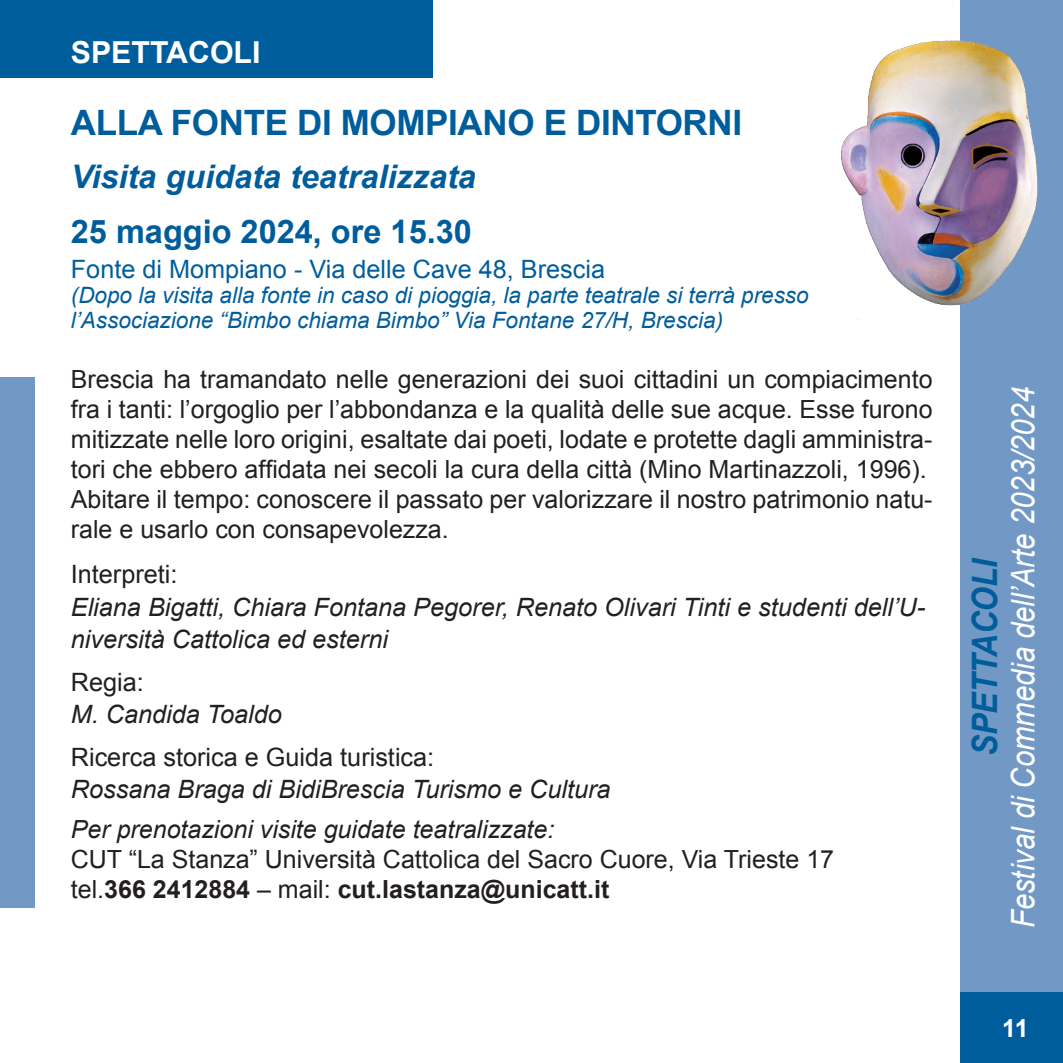
<style>
.page{position:relative;width:1063px;height:1063px;background:#fff}
.page>*{position:absolute;margin:0;border:0;box-sizing:border-box;transform-origin:0 0}
.t1{font:700 35px "Arial";letter-spacing:-.01em;color:#005d9c}
.t2{font:italic 700 35px "Arial";letter-spacing:-.01em;color:#005d9c;scale:.9 1}
.t3{font:italic 32.5px "Arial";color:#fff;scale:.9 1}
.t4{font:italic 700 32.5px "Arial";color:#005d9c}
.t5{font:700 32.5px "Arial";color:#005d9c}
.t6{font:700 30.25px "Arial";color:#fff}
.t7{font:italic 25.25px/32.5px "Arial";color:#231f20}
.t8{font:25.25px "Arial";color:#231f20}
.t9{font:25.25px "Arial";color:#005d9c}
.t10{font:25px/30px "Arial";color:#231f20}
.t11{font:italic 25px "Arial";color:#231f20}
.t12{font:700 25px "Arial";color:#fff}
.t13{font:italic 22.5px/25px "Arial";color:#005d9c}
.s1{font-weight:700}
</style>
<div class="page">
<img style="left:841px;top:0;width:120px;height:323px">
<svg style="left:961px;top:0;width:102px;height:992px;background:#7a97bd"></svg>
<div style="left:961px;top:992px;width:102px;height:71px;background:#005d9c"></div>
<div style="left:0;top:0;width:432px;height:78px;background:#005d9c"></div>
<div style="left:0;top:378px;width:34px;height:530px;background:#7298c5"></div>
<p class="t6" style="left:71px;top:32px;width:191px">SPETTACOLI</p>
<h1 class="t1" style="left:71px;top:100px;width:673px">ALLA FONTE DI MOMPIANO E DINTORNI</h1>
<h2 class="t4" style="left:71px;top:156px;width:407px">Visita guidata teatralizzata</h2>
<h2 class="t5" style="left:71px;top:210px;width:403px">25 maggio 2024, ore 15.30</h2>
<p class="t9" style="left:71px;top:253px;width:536px">Fonte di Mompiano - Via delle Cave 48, Brescia</p>
<p class="t13" style="left:71px;top:283px;width:739px">(Dopo la visita alla fonte in caso di pioggia, la parte teatrale si terrà presso l’Associazione “Bimbo chiama Bimbo” Via Fontane 27/H, Brescia)</p>
<p class="t10" style="left:71px;top:365px;width:863px">Brescia ha tramandato nelle generazioni dei suoi cittadini un compiacimento fra i tanti: l’orgoglio per l’abbondanza e la qualità delle sue acque. Esse furono mitizzate nelle loro origini, esaltate dai poeti, lodate e protette dagli amministra&shy;tori che ebbero affidata nei secoli la cura della città (Mino Martinazzoli, 1996).<br>Abitare il tempo: conoscere il passato per valorizzare il nostro patrimonio natu&shy;rale e usarlo con consapevolezza.</p>
<p class="t8" style="left:71px;top:558px;width:108px">Interpreti:</p>
<p class="t7" style="left:71px;top:591px;width:856px">Eliana Bigatti, Chiara Fontana Pegorer, Renato Olivari Tinti e studenti dell’U&shy;niversità Cattolica ed esterni</p>
<p class="t8" style="left:71px;top:665px;width:74px">Regia:</p>
<p class="t7" style="left:71px;top:698px;width:212px">M. Candida Toaldo</p>
<p class="t8" style="left:71px;top:740px;width:365px">Ricerca storica e Guida turistica:</p>
<p class="t7" style="left:71px;top:773px;width:541px">Rossana Braga di BidiBrescia Turismo e Cultura</p>
<p class="t11" style="left:71px;top:813px;width:485px">Per prenotazioni visite guidate teatralizzate:</p>
<p class="t10" style="left:71px;top:845px;width:765px">CUT “La Stanza” Università Cattolica del Sacro Cuore, Via Trieste 17 tel.<span class="s1">366 2412884</span> – mail: <span class="s1">cut.lastanza@unicatt.it</span></p>
<h1 class="t2" style="left:962px;top:822px;width:368px;rotate:-90deg">ITINERARI TEATRALI</h1>
<h1 class="t2" style="left:962px;top:756px;width:222px;rotate:-90deg">SPETTACOLI</h1>
<h2 class="t3" style="left:1002px;top:928px;width:603px;rotate:-90deg">Festival di Commedia dell’Arte 2023/2024</h2>
<p class="t12" style="left:1002px;top:1012px;width:28px">11</p>
</div>
